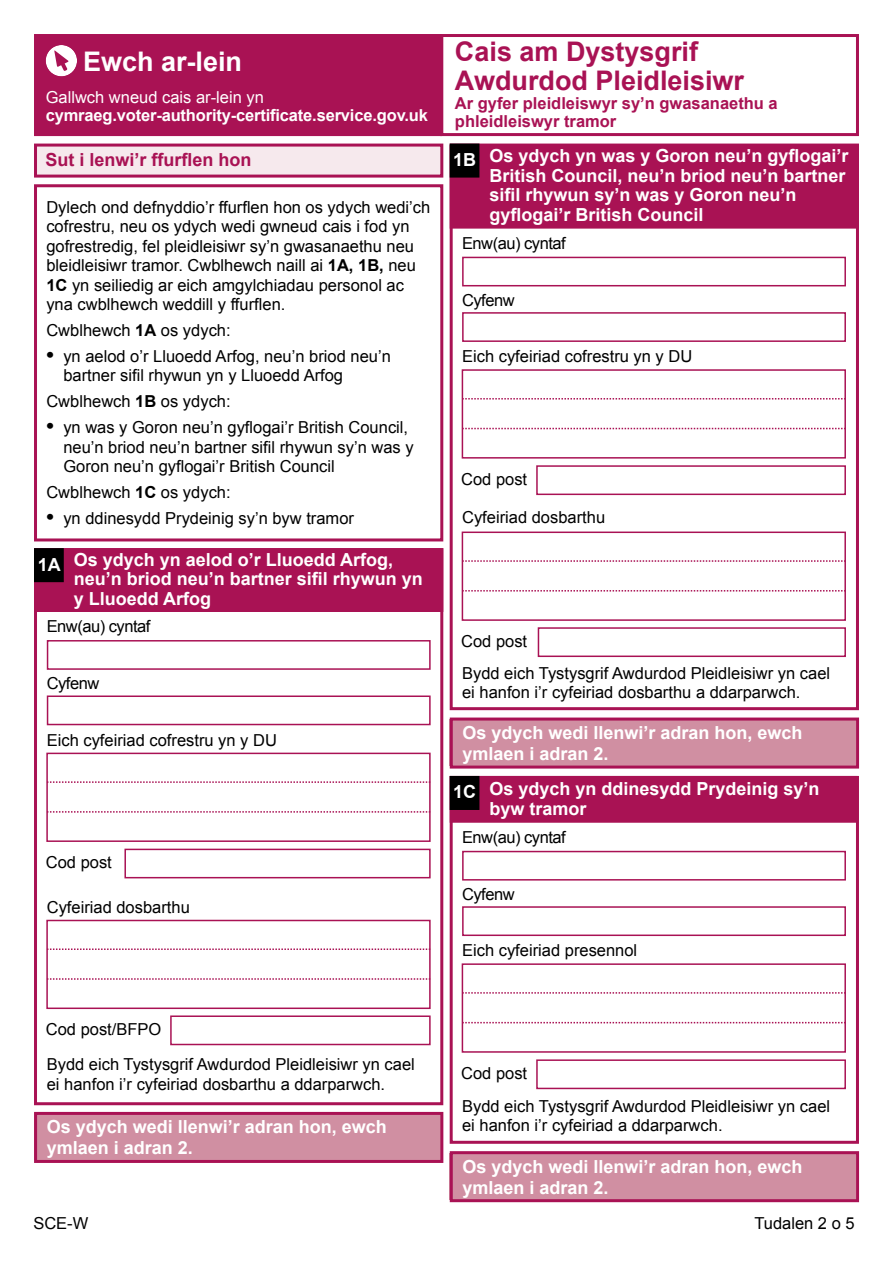
<style>
.page{position:relative;width:893px;height:1263px;background:#fff}
.page>*{position:absolute;margin:0;border:0;box-sizing:border-box;transform-origin:0 0}
.t1{font:700 27px/28.5px "Arial";color:#a91254}
.t2{font:700 27px "Arial";color:#fff}
.t3{font:700 18px/19.5px "Arial";color:#fff}
.t4{font:700 18px "Arial";color:#a91254}
.t5{font:16.5px/19.5px "Arial";color:#000}
.t6{font:700 16.5px/18px "Arial";color:#a91254}
.t7{font:700 16.5px "Arial";letter-spacing:-.01em;color:#fff}
.t8{font:16.5px "Arial";letter-spacing:-.03em;color:#000}
.t9{font:16.5px "Arial";color:#fff}
.s1{font-weight:700}
.s2{font-weight:700;font-size:21px}
</style>
<div class="page">
<div style="left:34px;top:34px;width:408px;height:102px;background:#a91254"></div>
<div style="left:440px;top:34px;width:419px;height:102px;background:#fff;border:3px solid #a91254"></div>
<svg style="left:46px;top:45px;width:31px;height:31px"></svg>
<div style="left:36px;top:145px;width:406px;height:31px;background:#f6e9ed"></div>
<div style="left:34px;top:144px;width:409px;height:34px;border:3px solid #a91254"></div>
<div style="left:34px;top:184px;width:409px;height:357px;border:3px solid #a91254"></div>
<div style="left:450px;top:145px;width:409px;height:565px;border:3px solid #a91254"></div>
<div style="left:450px;top:144px;width:408px;height:84px;background:#a91254"></div>
<div style="left:450px;top:144px;width:409px;height:85px;border:2px solid #a91254"></div>
<div style="left:450px;top:144px;width:29px;height:33px;background:#000"></div>
<div style="left:536px;top:465px;width:310px;height:30px;border:2px solid #a91254"></div>
<div style="left:462px;top:257px;width:384px;height:29px;border:2px solid #a91254"></div>
<div style="left:462px;top:312px;width:384px;height:30px;border:2px solid #a91254"></div>
<div style="left:462px;top:369px;width:384px;height:90px;border:2px solid #a91254"></div>
<svg style="left:462px;top:398px;width:384px;height:1px"></svg>
<svg style="left:462px;top:428px;width:384px;height:1px"></svg>
<div style="left:538px;top:627px;width:308px;height:30px;border:2px solid #a91254"></div>
<div style="left:462px;top:531px;width:384px;height:90px;border:2px solid #a91254"></div>
<svg style="left:462px;top:560px;width:384px;height:2px"></svg>
<svg style="left:462px;top:590px;width:384px;height:1px"></svg>
<div style="left:450px;top:776px;width:409px;height:368px;border:3px solid #a91254"></div>
<div style="left:450px;top:777px;width:407px;height:45px;background:#a91254"></div>
<div style="left:450px;top:776px;width:407px;height:47px;border:2px solid #a91254"></div>
<div style="left:450px;top:777px;width:29px;height:32px;background:#000"></div>
<div style="left:450px;top:776px;width:29px;height:34px;border:2px solid #000"></div>
<div style="left:536px;top:1059px;width:310px;height:30px;border:2px solid #a91254"></div>
<div style="left:462px;top:851px;width:384px;height:29px;border:2px solid #a91254"></div>
<div style="left:462px;top:906px;width:384px;height:30px;border:2px solid #a91254"></div>
<div style="left:462px;top:963px;width:384px;height:90px;border:2px solid #a91254"></div>
<svg style="left:462px;top:992px;width:384px;height:2px"></svg>
<svg style="left:462px;top:1022px;width:384px;height:1px"></svg>
<div style="left:34px;top:548px;width:409px;height:557px;border:3px solid #a91254"></div>
<div style="left:35px;top:549px;width:408px;height:62px;background:#a91254"></div>
<div style="left:34px;top:548px;width:409px;height:64px;border:2px solid #a91254"></div>
<div style="left:124px;top:849px;width:307px;height:29px;border:2px solid #a91254"></div>
<div style="left:47px;top:640px;width:384px;height:30px;border:2px solid #a91254"></div>
<div style="left:47px;top:695px;width:384px;height:30px;border:2px solid #a91254"></div>
<div style="left:46px;top:753px;width:385px;height:89px;border:2px solid #a91254"></div>
<svg style="left:47px;top:781px;width:383px;height:2px"></svg>
<svg style="left:47px;top:811px;width:383px;height:2px"></svg>
<div style="left:170px;top:1015px;width:261px;height:30px;border:2px solid #a91254"></div>
<div style="left:46px;top:920px;width:385px;height:89px;border:2px solid #a91254"></div>
<svg style="left:47px;top:948px;width:383px;height:2px"></svg>
<svg style="left:47px;top:978px;width:383px;height:2px"></svg>
<div style="left:35px;top:549px;width:28px;height:32px;background:#000"></div>
<div style="left:34px;top:548px;width:30px;height:34px;border:2px solid #000"></div>
<div style="left:34px;top:1113px;width:406px;height:47px;background:#d08fa2"></div>
<div style="left:34px;top:1112px;width:409px;height:51px;border:3px solid #a91254"></div>
<div style="left:450px;top:719px;width:406px;height:47px;background:#d08fa2"></div>
<div style="left:450px;top:717px;width:409px;height:51px;border:3px solid #a91254"></div>
<div style="left:450px;top:1153px;width:406px;height:47px;background:#d08fa2"></div>
<div style="left:450px;top:1151px;width:409px;height:51px;border:3px solid #a91254"></div>
<h1 class="t2" style="left:83px;top:43px;width:161px">Ewch ar-lein</h1>
<p class="t9" style="left:46px;top:86px;width:220px">Gallwch wneud cais ar-lein yn</p>
<p class="t7" style="left:46px;top:104px;width:384px">cymraeg.voter-authority-certificate.service.gov.uk</p>
<p class="t4" style="left:46px;top:148px;width:208px">Sut i lenwi’r ffurflen hon</p>
<p class="t5" style="left:46px;top:197px;width:385px">Dylech ond defnyddio’r ffurflen hon os ydych wedi’ch cofrestru, neu os ydych wedi gwneud cais i fod yn gofrestredig, fel pleidleisiwr sy’n gwasanaethu neu bleidleisiwr tramor. Cwblhewch naill ai <span class="s1">1A, 1B,</span> neu <span class="s1">1C</span> yn seiliedig ar eich amgylchiadau personol ac yna cwblhewch weddill y ffurflen.</p>
<p class="t5" style="left:46px;top:321px;width:186px">Cwblhewch <span class="s1">1A</span> os ydych:</p>
<p class="t5" style="left:63px;top:346px;width:329px;text-indent:-17px"><span class="s2">•</span> yn aelod o’r Lluoedd Arfog, neu’n briod neu’n bartner sifil rhywun yn y Lluoedd Arfog</p>
<p class="t5" style="left:46px;top:392px;width:186px">Cwblhewch <span class="s1">1B</span> os ydych:</p>
<p class="t5" style="left:63px;top:418px;width:352px;text-indent:-17px"><span class="s2">•</span> yn was y Goron neu’n gyflogai’r British Council, neu’n briod neu’n bartner sifil rhywun sy’n was y<br>Goron neu’n gyflogai’r British Council</p>
<p class="t5" style="left:46px;top:483px;width:186px">Cwblhewch <span class="s1">1C</span> os ydych:</p>
<p class="t5" style="left:46px;top:508px;width:309px"><span class="s2">•</span> yn ddinesydd Prydeinig sy’n byw tramor</p>
<p class="t3" style="left:74px;top:550px;width:351px">Os ydych yn aelod o’r Lluoedd Arfog, neu’n briod neu’n bartner sifil rhywun yn y Lluoedd Arfog</p>
<p class="t8" style="left:47px;top:616px;width:105px">Enw(au) cyntaf</p>
<p class="t3" style="left:38px;top:555px;width:25px">1A</p>
<p class="t5" style="left:47px;top:674px;width:54px">Cyfenw</p>
<p class="t5" style="left:47px;top:730px;width:232px">Eich cyfeiriad cofrestru yn y DU</p>
<p class="t5" style="left:46px;top:853px;width:68px">Cod post</p>
<p class="t5" style="left:47px;top:897px;width:145px">Cyfeiriad dosbarthu</p>
<h1 class="t1" style="left:455px;top:39px;width:291px">Cais am Dystysgrif<br>Awdurdod Pleidleisiwr</h1>
<p class="t6" style="left:455px;top:95px;width:324px">Ar gyfer pleidleiswyr sy’n gwasanaethu a phleidleiswyr tramor</p>
<p class="t3" style="left:453px;top:151px;width:25px">1B</p>
<p class="t3" style="left:489px;top:147px;width:361px">Os ydych yn was y Goron neu’n gyflogai’r British Council, neu’n briod neu’n bartner sifil rhywun sy’n was y Goron neu’n gyflogai’r British Council</p>
<p class="t8" style="left:462px;top:232px;width:105px">Enw(au) cyntaf</p>
<p class="t5" style="left:462px;top:291px;width:54px">Cyfenw</p>
<p class="t5" style="left:462px;top:347px;width:232px">Eich cyfeiriad cofrestru yn y DU</p>
<p class="t5" style="left:461px;top:470px;width:68px">Cod post</p>
<p class="t5" style="left:462px;top:508px;width:145px">Cyfeiriad dosbarthu</p>
<p class="t5" style="left:461px;top:632px;width:68px">Cod post</p>
<p class="t5" style="left:462px;top:663px;width:370px">Bydd eich Tystysgrif Awdurdod Pleidleisiwr yn cael ei hanfon i’r cyfeiriad dosbarthu a ddarparwch.</p>
<p class="t3" style="left:462px;top:723px;width:342px;line-height:21px">Os ydych wedi llenwi’r adran hon, ewch ymlaen i adran 2.</p>
<p class="t3" style="left:489px;top:779px;width:332px">Os ydych yn ddinesydd Prydeinig sy’n byw tramor</p>
<p class="t3" style="left:453px;top:783px;width:25px">1C</p>
<p class="t8" style="left:462px;top:827px;width:105px">Enw(au) cyntaf</p>
<p class="t5" style="left:462px;top:885px;width:54px">Cyfenw</p>
<p class="t5" style="left:462px;top:941px;width:177px">Eich cyfeiriad presennol</p>
<p class="t5" style="left:46px;top:1020px;width:117px">Cod post/BFPO</p>
<p class="t5" style="left:47px;top:1055px;width:370px">Bydd eich Tystysgrif Awdurdod Pleidleisiwr yn cael ei hanfon i’r cyfeiriad dosbarthu a ddarparwch.</p>
<p class="t3" style="left:47px;top:1116px;width:342px;line-height:21px">Os ydych wedi llenwi’r adran hon, ewch ymlaen i adran 2.</p>
<p class="t5" style="left:461px;top:1064px;width:68px">Cod post</p>
<p class="t5" style="left:462px;top:1096px;width:370px">Bydd eich Tystysgrif Awdurdod Pleidleisiwr yn cael ei hanfon i’r cyfeiriad a ddarparwch.</p>
<p class="t3" style="left:462px;top:1156px;width:342px;line-height:21px">Os ydych wedi llenwi’r adran hon, ewch ymlaen i adran 2.</p>
<p class="t5" style="left:33px;top:1214px;width:56px">SCE-W</p>
<p class="t5" style="left:754px;top:1213px;width:102px">Tudalen 2 o 5</p>
</div>
